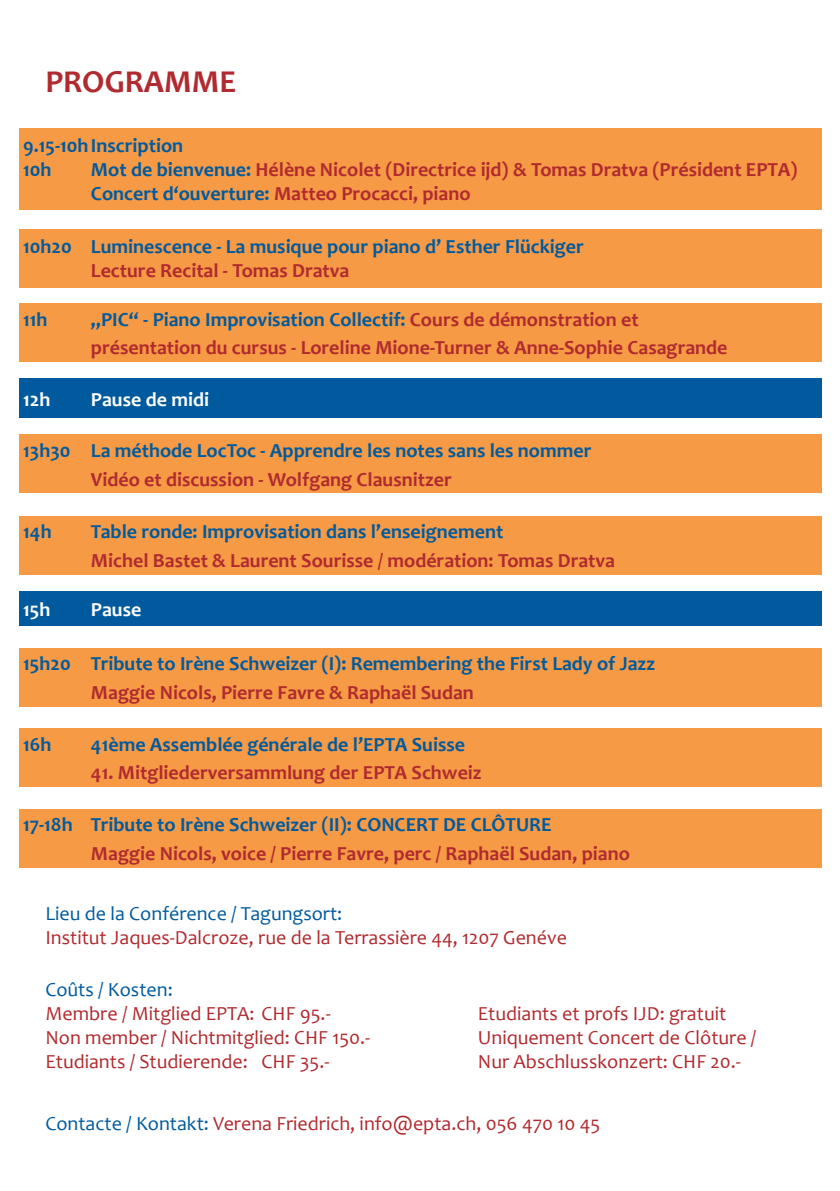
<style>
.page{position:relative;width:840px;height:1191px;background:#fff}
.page>*{position:absolute;margin:0;border:0;box-sizing:border-box;transform-origin:0 0}
.t1{font:700 32px "Candara";color:#b02a2f}
.t2{font:700 20px/24px "Candara";color:#b02a2f}
.t3{font:700 20px/24px "Candara";color:#015a9d}
.t4{font:20px "Candara";color:#b02a2f}
.t5{font:20px "Candara";color:#015a9d}
.t6{font:700 20px "Candara";color:#fff}
.s1{color:#015a9d}
</style>
<div class="page">
<div style="left:19px;top:128px;width:801px;height:82px;background:#f79a45"></div>
<div style="left:19px;top:229px;width:801px;height:58px;background:#f79a45"></div>
<div style="left:19px;top:304px;width:801px;height:58px;background:#f79a45"></div>
<div style="left:19px;top:378px;width:801px;height:40px;background:#015a9d"></div>
<div style="left:19px;top:435px;width:801px;height:58px;background:#f79a45"></div>
<div style="left:19px;top:591px;width:801px;height:34px;background:#015a9d"></div>
<div style="left:19px;top:648px;width:801px;height:58px;background:#f79a45"></div>
<div style="left:19px;top:728px;width:801px;height:58px;background:#f79a45"></div>
<div style="left:19px;top:809px;width:801px;height:58px;background:#f79a45"></div>
<div style="left:19px;top:516px;width:801px;height:58px;background:#f79a45"></div>
<h1 class="t1" style="left:45px;top:61px;width:192px">PROGRAMME</h1>
<p class="t3" style="left:23px;top:133px;width:161px">9.15-10hInscription<br>10h</p>
<p class="t2" style="left:91px;top:157px;width:707px"><span class="s1">Mot de bienvenue:</span> Hélène Nicolet (Directrice ijd) &amp; Tomas Dratva (Président EPTA)<br><span class="s1">Concert d‘ouverture:</span> Matteo Procacci, piano</p>
<p class="t3" style="left:23px;top:234px;width:562px">10h20 Luminescence - La musique pour piano d’ Esther Flückiger</p>
<p class="t2" style="left:91px;top:258px;width:260px">Lecture Recital - Tomas Dratva</p>
<p class="t3" style="left:23px;top:307px;width:26px">11h</p>
<p class="t2" style="left:91px;top:304px;width:637px;line-height:28.8px"><span class="s1">„PIC“ - Piano Improvisation Collectif:</span> Cours de démonstration et présentation du cursus - Loreline Mione-Turner &amp; Anne-Sophie Casagrande</p>
<p class="t6" style="left:23px;top:386px;width:29px">12h</p>
<p class="t6" style="left:91px;top:386px;width:119px">Pause de midi</p>
<p class="t3" style="left:23px;top:438px;width:569px">13h30 La méthode LocToc - Apprendre les notes sans les nommer</p>
<p class="t2" style="left:91px;top:467px;width:362px">Vidéo et discussion - Wolfgang Clausnitzer</p>
<p class="t3" style="left:23px;top:519px;width:30px">14h</p>
<p class="t3" style="left:91px;top:519px;width:413px">Table ronde: Improvisation dans l’enseignement</p>
<p class="t2" style="left:91px;top:548px;width:525px">Michel Bastet &amp; Laurent Sourisse / modération: Tomas Dratva</p>
<p class="t6" style="left:23px;top:596px;width:29px">15h</p>
<p class="t6" style="left:91px;top:596px;width:52px">Pause</p>
<p class="t3" style="left:23px;top:651px;width:633px">15h20 Tribute to Irène Schweizer (I): Remembering the First Lady of Jazz</p>
<p class="t2" style="left:91px;top:680px;width:384px">Maggie Nicols, Pierre Favre &amp; Raphaël Sudan</p>
<p class="t3" style="left:23px;top:731px;width:30px">16h</p>
<p class="t3" style="left:91px;top:731px;width:375px">41ème Assemblée générale de l’EPTA Suisse</p>
<p class="t2" style="left:91px;top:760px;width:392px">41. Mitgliederversammlung der EPTA Schweiz</p>
<p class="t3" style="left:23px;top:812px;width:529px">17-18h Tribute to Irène Schweizer (II): CONCERT DE CLÔTURE</p>
<p class="t2" style="left:91px;top:841px;width:540px">Maggie Nicols, voice / Pierre Favre, perc / Raphaël Sudan, piano</p>
<p class="t5" style="left:45px;top:900px;width:298px">Lieu de la Conférence / Tagungsort:</p>
<p class="t4" style="left:45px;top:924px;width:523px">Institut Jaques-Dalcroze, rue de la Terrassière 44, 1207 Genéve</p>
<p class="t5" style="left:45px;top:976px;width:129px">Coûts / Kosten:</p>
<p class="t4" style="left:45px;top:1000px;width:287px">Membre / Mitglied EPTA: CHF 95.-</p>
<p class="t4" style="left:477px;top:1000px;width:250px">Etudiants et profs IJD: gratuit</p>
<p class="t4" style="left:45px;top:1024px;width:326px">Non member / Nichtmitglied: CHF 150.-</p>
<p class="t4" style="left:477px;top:1024px;width:280px">Uniquement Concert de Clôture /</p>
<p class="t4" style="left:45px;top:1048px;width:285px">Etudiants / Studierende: CHF 35.-</p>
<p class="t4" style="left:477px;top:1048px;width:264px">Nur Abschlusskonzert: CHF 20.-</p>
<p class="t4" style="left:45px;top:1111px;width:556px"><span class="s1">Contacte / Kontakt:</span> Verena Friedrich, info@epta.ch, 056 470 10 45</p>
</div>
